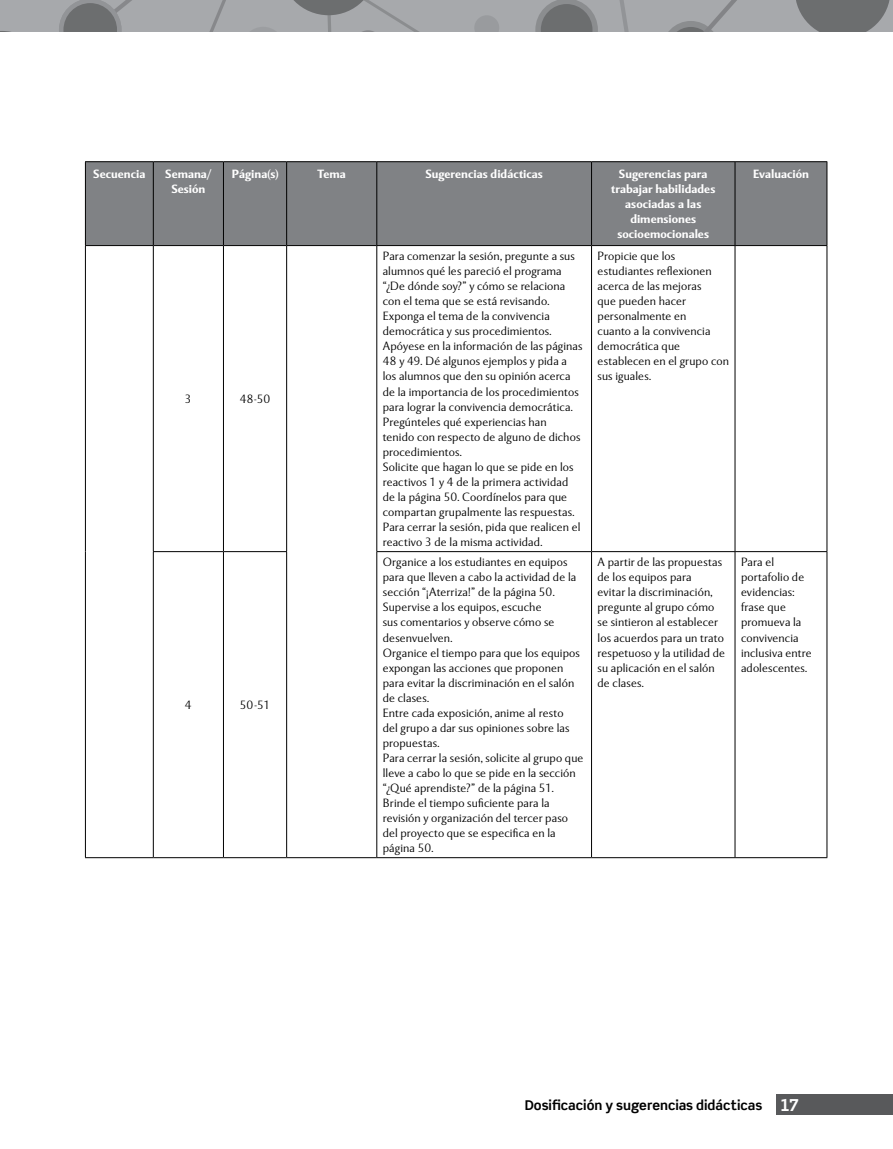
<style>
.page{position:relative;width:893px;height:1149px;background:#fff}
.page>*{position:absolute;margin:0;border:0;box-sizing:border-box;transform-origin:0 0}
.t1{font:700 13.5px "Scene Std";color:#000}
.t2{font:300 12px/15px "Mentor Sans Std";letter-spacing:.01em;color:#000}
.t3{font:700 12px/15px "Mentor Sans Std";color:#fff;text-align:center}
.s1{font-size:16.5px;color:#fff}
</style>
<div class="page">
<div style="left:777px;top:1094px;width:116px;height:20px;background:#58595b"></div>
<div style="left:0;top:0;width:893px;height:32px;background:#a7a9ac"></div>
<svg style="left:620px;top:0;width:9px;height:32px"></svg>
<svg style="left:209px;top:0;width:17px;height:32px"></svg>
<svg style="left:535px;top:0;width:63px;height:32px"></svg>
<svg style="left:475px;top:16px;width:24px;height:16px"></svg>
<svg style="left:251px;top:0;width:168px;height:32px"></svg>
<svg style="left:796px;top:0;width:94px;height:32px"></svg>
<svg style="left:668px;top:0;width:69px;height:32px"></svg>
<svg style="left:59px;top:0;width:73px;height:32px"></svg>
<div style="left:86px;top:162px;width:741px;height:83px;background:#808285"></div>
<svg style="left:86px;top:246px;width:741px;height:611px"></svg>
<hr style="left:827px;top:246px;width:1px;height:305px;background:#000">
<hr style="left:827px;top:552px;width:1px;height:305px;background:#000">
<hr style="left:85px;top:161px;width:68px;height:1px;background:#000">
<hr style="left:85px;top:162px;width:1px;height:83px;background:#000">
<hr style="left:153px;top:161px;width:70px;height:1px;background:#000">
<hr style="left:153px;top:162px;width:1px;height:83px;background:#000">
<hr style="left:223px;top:161px;width:64px;height:1px;background:#000">
<hr style="left:223px;top:162px;width:1px;height:83px;background:#000">
<hr style="left:287px;top:161px;width:90px;height:1px;background:#000">
<hr style="left:286px;top:162px;width:1px;height:83px;background:#000">
<hr style="left:377px;top:161px;width:214px;height:1px;background:#000">
<hr style="left:376px;top:162px;width:1px;height:83px;background:#000">
<hr style="left:591px;top:161px;width:144px;height:1px;background:#000">
<hr style="left:591px;top:162px;width:1px;height:83px;background:#000">
<hr style="left:735px;top:161px;width:92px;height:1px;background:#000">
<hr style="left:735px;top:162px;width:1px;height:83px;background:#000">
<hr style="left:827px;top:162px;width:1px;height:83px;background:#000">
<hr style="left:85px;top:245px;width:68px;height:1px;background:#000">
<hr style="left:153px;top:245px;width:70px;height:1px;background:#000">
<hr style="left:223px;top:245px;width:64px;height:1px;background:#000">
<hr style="left:287px;top:245px;width:90px;height:1px;background:#000">
<hr style="left:377px;top:245px;width:214px;height:1px;background:#000">
<hr style="left:591px;top:245px;width:144px;height:1px;background:#000">
<hr style="left:735px;top:245px;width:92px;height:1px;background:#000">
<hr style="left:223px;top:246px;width:1px;height:305px;background:#000">
<hr style="left:223px;top:552px;width:1px;height:305px;background:#000">
<hr style="left:153px;top:551px;width:70px;height:1px;background:#000">
<hr style="left:223px;top:551px;width:64px;height:1px;background:#000">
<hr style="left:376px;top:551px;width:215px;height:1px;background:#000">
<hr style="left:735px;top:551px;width:92px;height:1px;background:#000">
<hr style="left:153px;top:857px;width:70px;height:1px;background:#000">
<hr style="left:223px;top:857px;width:64px;height:1px;background:#000">
<hr style="left:377px;top:857px;width:214px;height:1px;background:#000">
<hr style="left:735px;top:857px;width:92px;height:1px;background:#000">
<hr style="left:591px;top:246px;width:1px;height:305px;background:#000">
<hr style="left:735px;top:246px;width:1px;height:305px;background:#000">
<hr style="left:591px;top:551px;width:144px;height:1px;background:#000">
<hr style="left:591px;top:552px;width:1px;height:305px;background:#000">
<hr style="left:735px;top:552px;width:1px;height:305px;background:#000">
<hr style="left:591px;top:857px;width:144px;height:1px;background:#000">
<hr style="left:286px;top:246px;width:1px;height:305px;background:#000">
<hr style="left:376px;top:246px;width:1px;height:305px;background:#000">
<hr style="left:286px;top:552px;width:1px;height:305px;background:#000">
<hr style="left:376px;top:552px;width:1px;height:305px;background:#000">
<hr style="left:287px;top:857px;width:90px;height:1px;background:#000">
<hr style="left:85px;top:246px;width:1px;height:305px;background:#000">
<hr style="left:153px;top:246px;width:1px;height:305px;background:#000">
<hr style="left:85px;top:551px;width:1px;height:306px;background:#000">
<hr style="left:153px;top:552px;width:1px;height:305px;background:#000">
<hr style="left:85px;top:857px;width:68px;height:1px;background:#000">
<p class="t3" style="left:93px;top:166px;width:54px">Secuencia</p>
<p class="t3" style="left:165px;top:166px;width:48px">Semana/<br>Sesión</p>
<p class="t3" style="left:232px;top:166px;width:48px">Página(s)</p>
<p class="t3" style="left:318px;top:166px;width:30px">Tema</p>
<p class="t3" style="left:425px;top:166px;width:119px">Sugerencias didácticas</p>
<p class="t3" style="left:611px;top:166px;width:106px">Sugerencias para trabajar habilidades asociadas a las dimensiones socioemocionales</p>
<p class="t3" style="left:753px;top:166px;width:57px">Evaluación</p>
<p class="t2" style="left:185px;top:391px;width:8px">3</p>
<p class="t2" style="left:240px;top:391px;width:32px">48-50</p>
<p class="t2" style="left:185px;top:697px;width:8px">4</p>
<p class="t2" style="left:240px;top:697px;width:32px">50-51</p>
<p class="t2" style="left:383px;top:249px;width:201px">Para comenzar la sesión, pregunte a sus alumnos qué les pareció el programa “¿De dónde soy?” y cómo se relaciona con el tema que se está revisando.<br>Exponga el tema de la convivencia democrática y sus procedimientos.<br>Apóyese en la información de las páginas 48 y 49. Dé algunos ejemplos y pida a los alumnos que den su opinión acerca de la importancia de los procedimientos para lograr la convivencia democrática.<br>Pregúnteles qué experiencias han<br>tenido con respecto de alguno de dichos procedimientos.<br>Solicite que hagan lo que se pide en los reactivos 1 y 4 de la primera actividad de la página 50. Coordínelos para que compartan grupalmente las respuestas.<br>Para cerrar la sesión, pida que realicen el reactivo 3 de la misma actividad.</p>
<p class="t2" style="left:597px;top:249px;width:133px">Propicie que los estudiantes reflexionen acerca de las mejoras<br>que pueden hacer personalmente en<br>cuanto a la convivencia democrática que establecen en el grupo con sus iguales.</p>
<p class="t2" style="left:383px;top:554px;width:202px">Organice a los estudiantes en equipos para que lleven a cabo la actividad de la sección “¡Aterriza!” de la página 50.<br>Supervise a los equipos, escuche<br>sus comentarios y observe cómo se desenvuelven.<br>Organice el tiempo para que los equipos expongan las acciones que proponen para evitar la discriminación en el salón de clases.<br>Entre cada exposición, anime al resto<br>del grupo a dar sus opiniones sobre las propuestas.<br>Para cerrar la sesión, solicite al grupo que lleve a cabo lo que se pide en la sección “¿Qué aprendiste?” de la página 51.<br>Brinde el tiempo suficiente para la revisión y organización del tercer paso del proyecto que se especifica en la página 50.</p>
<p class="t2" style="left:598px;top:554px;width:129px">A partir de las propuestas de los equipos para<br>evitar la discriminación, pregunte al grupo cómo se sintieron al establecer los acuerdos para un trato respetuoso y la utilidad de su aplicación en el salón de clases.</p>
<p class="t2" style="left:741px;top:554px;width:72px">Para el portafolio de evidencias: frase que promueva la convivencia inclusiva entre adolescentes.</p>
<p class="t1" style="left:525px;top:1096px;width:276px">Dosificación y sugerencias didácticas <span class="s1">17</span></p>
</div>
